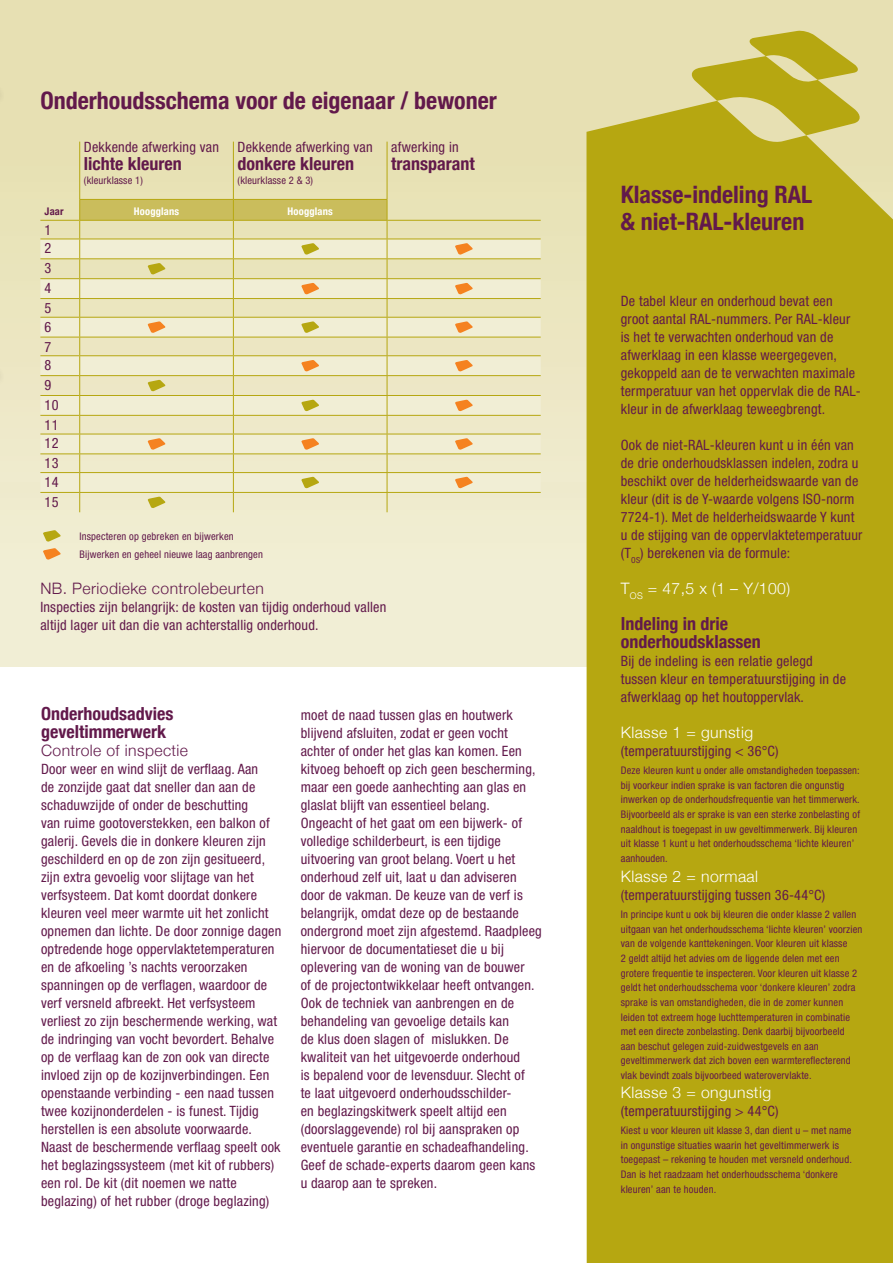
<style>
.page{position:relative;width:893px;height:1263px;background:#fff}
.page>*{position:absolute;margin:0;border:0;box-sizing:border-box;transform-origin:0 0}
.t1{font:700 condensed 24px/27px "Helvetica Neue";color:#62194b}
.t2{font:700 condensed 18px/18px "Helvetica Neue";color:#62194b}
.t3{font:300 15.75px "Helvetica Neue";letter-spacing:.025em;color:#fff}
.t4{font:300 15.75px "Helvetica Neue";letter-spacing:.025em;color:#62194b}
.t5{font:condensed 14.25px/18px "Helvetica Neue LT Std";letter-spacing:.015em;color:#62194b}
.t6{font:condensed 10.5px/14.7px "Helvetica Neue LT Std";letter-spacing:.015em;color:#62194b}
.t7{font:700 condensed 10.5px "Helvetica Neue";letter-spacing:.015em;color:#fff}
.t8{font:700 condensed 10.5px "Helvetica Neue";color:#62194b}
</style>
<div class="page">
<div style="left:0;top:0;width:893px;height:666px;background:linear-gradient(to bottom,#e5ddac,#f2efd8)"></div>
<div style="left:586px;top:30px;width:307px;height:1233px;background:#b6a711"></div>
<hr style="left:0;top:63px;width:4px;height:41px;background:#e7e0b3">
<hr style="left:0;top:345px;width:4px;height:40px;background:#ece6c2">
<svg style="left:40px;top:240px;width:501px;height:252px;background:#eee9ca"></svg>
<hr style="left:40px;top:239px;width:40px;height:1px;background:#b6a711">
<hr style="left:387px;top:239px;width:154px;height:1px;background:#b6a711">
<hr style="left:40px;top:258px;width:40px;height:1px;background:#b6a711">
<hr style="left:387px;top:258px;width:154px;height:1px;background:#b6a711">
<hr style="left:40px;top:278px;width:40px;height:1px;background:#b6a711">
<hr style="left:387px;top:278px;width:154px;height:1px;background:#b6a711">
<hr style="left:40px;top:298px;width:40px;height:1px;background:#b6a711">
<hr style="left:387px;top:298px;width:154px;height:1px;background:#b6a711">
<hr style="left:40px;top:317px;width:40px;height:1px;background:#b6a711">
<hr style="left:387px;top:317px;width:154px;height:1px;background:#b6a711">
<hr style="left:40px;top:337px;width:40px;height:1px;background:#b6a711">
<hr style="left:387px;top:337px;width:154px;height:1px;background:#b6a711">
<hr style="left:40px;top:355px;width:40px;height:1px;background:#b6a711">
<hr style="left:387px;top:355px;width:154px;height:1px;background:#b6a711">
<hr style="left:40px;top:375px;width:40px;height:1px;background:#b6a711">
<hr style="left:387px;top:375px;width:154px;height:1px;background:#b6a711">
<hr style="left:40px;top:395px;width:40px;height:1px;background:#b6a711">
<hr style="left:387px;top:395px;width:154px;height:1px;background:#b6a711">
<hr style="left:40px;top:415px;width:40px;height:1px;background:#b6a711">
<hr style="left:387px;top:415px;width:154px;height:1px;background:#b6a711">
<hr style="left:40px;top:434px;width:40px;height:1px;background:#b6a711">
<hr style="left:387px;top:434px;width:154px;height:1px;background:#b6a711">
<hr style="left:40px;top:453px;width:40px;height:1px;background:#b6a711">
<hr style="left:387px;top:453px;width:154px;height:1px;background:#b6a711">
<hr style="left:40px;top:472px;width:40px;height:1px;background:#b6a711">
<hr style="left:387px;top:472px;width:154px;height:1px;background:#b6a711">
<hr style="left:40px;top:492px;width:40px;height:1px;background:#b6a711">
<hr style="left:387px;top:492px;width:154px;height:1px;background:#b6a711">
<hr style="left:79px;top:142px;width:1px;height:57px;background:#b6a711">
<hr style="left:233px;top:142px;width:1px;height:57px;background:#b6a711">
<hr style="left:387px;top:142px;width:1px;height:57px;background:#b6a711">
<hr style="left:40px;top:220px;width:40px;height:1px;background:#b6a711">
<hr style="left:387px;top:220px;width:154px;height:1px;background:#b6a711">
<svg style="left:455px;top:243px;width:18px;height:12px"></svg>
<svg style="left:455px;top:283px;width:18px;height:12px"></svg>
<svg style="left:455px;top:321px;width:18px;height:12px"></svg>
<svg style="left:455px;top:360px;width:18px;height:12px"></svg>
<svg style="left:455px;top:400px;width:18px;height:11px"></svg>
<svg style="left:455px;top:438px;width:18px;height:12px"></svg>
<svg style="left:455px;top:477px;width:18px;height:11px"></svg>
<svg style="left:79px;top:199px;width:309px;height:313px;background:#e8e2b6"></svg>
<svg style="left:43px;top:530px;width:18px;height:12px"></svg>
<svg style="left:43px;top:548px;width:18px;height:12px"></svg>
<h1 class="t1" style="left:40px;top:86px;width:458px">Onderhoudsschema voor de eigenaar / bewoner</h1>
<p class="t5" style="left:84px;top:138px;width:137px">Dekkende afwerking van</p>
<p class="t2" style="left:84px;top:154px;width:99px">lichte kleuren</p>
<p class="t6" style="left:84px;top:173px;width:60px">(kleurklasse 1)</p>
<p class="t5" style="left:238px;top:138px;width:137px">Dekkende afwerking van</p>
<p class="t2" style="left:238px;top:154px;width:118px">donkere kleuren</p>
<p class="t6" style="left:238px;top:173px;width:77px">(kleurklasse 2 &amp; 3)</p>
<p class="t5" style="left:391px;top:138px;width:69px">afwerking in</p>
<p class="t2" style="left:391px;top:154px;width:85px">transparant</p>
<p class="t8" style="left:45px;top:204px;width:20px">Jaar</p>
<p class="t7" style="left:134px;top:204px;width:47px">Hoogglans</p>
<p class="t7" style="left:288px;top:204px;width:47px">Hoogglans</p>
<p class="t5" style="left:45px;top:220px;width:15px;line-height:19.5px">1<br>2<br>3<br>4<br>5<br>6<br>7<br>8<br>9<br>10<br>11<br>12<br>13<br>14<br>15</p>
<p class="t6" style="left:80px;top:527px;width:185px;line-height:18px">Inspecteren op gebreken en bijwerken<br>Bijwerken en geheel nieuwe laag aanbrengen</p>
<p class="t4" style="left:40px;top:579px;width:225px">NB. Periodieke controlebeurten</p>
<p class="t5" style="left:40px;top:598px;width:347px">Inspecties zijn belangrijk: de kosten van tijdig onderhoud vallen altijd lager uit dan die van achterstallig onderhoud.</p>
<p class="t2" style="left:41px;top:704px;width:134px">Onderhoudsadvies geveltimmerwerk</p>
<p class="t4" style="left:41px;top:741px;width:149px">Controle of inspectie</p>
<p class="t5" style="left:41px;top:760px;width:242px">Door weer en wind slijt de verflaag. Aan<br>de zonzijde gaat dat sneller dan aan de schaduwzijde of onder de beschutting<br>van ruime gootoverstekken, een balkon of galerij. Gevels die in donkere kleuren zijn geschilderd en op de zon zijn gesitueerd, zijn extra gevoelig voor slijtage van het verfsysteem. Dat komt doordat donkere kleuren veel meer warmte uit het zonlicht opnemen dan lichte. De door zonnige dagen optredende hoge oppervlaktetemperaturen en de afkoeling ’s nachts veroorzaken spanningen op de verflagen, waardoor de verf versneld afbreekt. Het verfsysteem verliest zo zijn beschermende werking, wat de indringing van vocht bevordert. Behalve op de verflaag kan de zon ook van directe invloed zijn op de kozijnverbindingen. Een openstaande verbinding - een naad tussen twee kozijnonderdelen - is funest. Tijdig herstellen is een absolute voorwaarde.<br>Naast de beschermende verflaag speelt ook het beglazingssysteem (met kit of rubbers) een rol. De kit (dit noemen we natte beglazing) of het rubber (droge beglazing)</p>
<p class="t5" style="left:301px;top:706px;width:243px">moet de naad tussen glas en houtwerk blijvend afsluiten, zodat er geen vocht achter of onder het glas kan komen. Een kitvoeg behoeft op zich geen bescherming, maar een goede aanhechting aan glas en glaslat blijft van essentieel belang.<br>Ongeacht of het gaat om een bijwerk- of volledige schilderbeurt, is een tijdige uitvoering van groot belang. Voert u het onderhoud zelf uit, laat u dan adviseren door de vakman. De keuze van de verf is belangrijk, omdat deze op de bestaande ondergrond moet zijn afgestemd. Raadpleeg hiervoor de documentatieset die u bij oplevering van de woning van de bouwer<br>of de projectontwikkelaar heeft ontvangen.<br>Ook de techniek van aanbrengen en de behandeling van gevoelige details kan<br>de klus doen slagen of mislukken. De kwaliteit van het uitgevoerde onderhoud<br>is bepalend voor de levensduur. Slecht of<br>te laat uitgevoerd onderhoudsschilder-<br>en beglazingskitwerk speelt altijd een (doorslaggevende) rol bij aanspraken op eventuele garantie en schadeafhandeling.<br>Geef de schade-experts daarom geen kans u daarop aan te spreken.</p>
<h1 class="t1" style="left:621px;top:181px;width:193px">Klasse-indeling RAL &amp; niet-RAL-kleuren</h1>
<p class="t5" style="left:621px;top:292px;width:242px">De tabel kleur en onderhoud bevat een groot aantal RAL-nummers. Per RAL-kleur is het te verwachten onderhoud van de afwerklaag in een klasse weergegeven, gekoppeld aan de te verwachten maximale termperatuur van het oppervlak die de RAL&shy;kleur in de afwerklaag teweegbrengt.</p>
<p class="t5" style="left:621px;top:436px;width:243px">Ook de niet-RAL-kleuren kunt u in één van de drie onderhoudsklassen indelen, zodra u beschikt over de helderheidswaarde van de kleur (dit is de Y-waarde volgens ISO-norm 7724-1). Met de helderheidswaarde Y kunt u de stijging van de oppervlaktetemperatuur (T<sub>OS</sub>) berekenen via de formule:</p>
<p class="t3" style="left:621px;top:579px;width:171px">T<sub>OS</sub> = 47,5 x (1 – Y/100)</p>
<p class="t2" style="left:621px;top:614px;width:141px">Indeling in drie onderhoudsklassen</p>
<p class="t5" style="left:621px;top:652px;width:227px">Bij de indeling is een relatie gelegd tussen kleur en temperatuurstijging in de afwerklaag op het houtoppervlak.</p>
<p class="t3" style="left:621px;top:723px;width:134px">Klasse 1 = gunstig</p>
<p class="t5" style="left:621px;top:742px;width:159px">(temperatuurstijging &lt; 36°C)</p>
<p class="t6" style="left:621px;top:763px;width:241px">Deze kleuren kunt u onder alle omstandigheden toepassen: bij voorkeur indien sprake is van factoren die ongunstig inwerken op de onderhoudsfrequentie van het timmerwerk.<br>Bijvoorbeeld als er sprake is van een sterke zonbelasting of naaldhout is toegepast in uw geveltimmerwerk. Bij kleuren uit klasse 1 kunt u het onderhoudsschema ‘lichte kleuren’ aanhouden.</p>
<p class="t3" style="left:621px;top:867px;width:139px">Klasse 2 = normaal</p>
<p class="t5" style="left:621px;top:886px;width:206px">(temperatuurstijging tussen 36-44°C)</p>
<p class="t6" style="left:621px;top:907px;width:243px">In principe kunt u ook bij kleuren die onder klasse 2 vallen uitgaan van het onderhoudsschema ‘lichte kleuren’ voorzien van de volgende kanttekeningen. Voor kleuren uit klasse<br>2 geldt altijd het advies om de liggende delen met een grotere frequentie te inspecteren. Voor kleuren uit klasse 2 geldt het onderhoudsschema voor ‘donkere kleuren’ zodra sprake is van omstandigheden, die in de zomer kunnen leiden tot extreem hoge luchttemperaturen in combinatie met een directe zonbelasting. Denk daarbij bijvoorbeeld<br>aan beschut gelegen zuid-zuidwestgevels en aan geveltimmerwerk dat zich boven een warmtereflecterend vlak bevindt zoals bijvoorbeed waterovervlakte.</p>
<p class="t3" style="left:621px;top:1083px;width:152px">Klasse 3 = ongunstig</p>
<p class="t5" style="left:621px;top:1102px;width:159px">(temperatuurstijging &gt; 44°C)</p>
<p class="t6" style="left:621px;top:1123px;width:233px">Kiest u voor kleuren uit klasse 3, dan dient u – met name in ongunstige situaties waarin het geveltimmerwerk is toegepast – rekening te houden met versneld onderhoud.<br>Dan is het raadzaam het onderhoudsschema ‘donkere kleuren’ aan te houden.</p>
</div>
